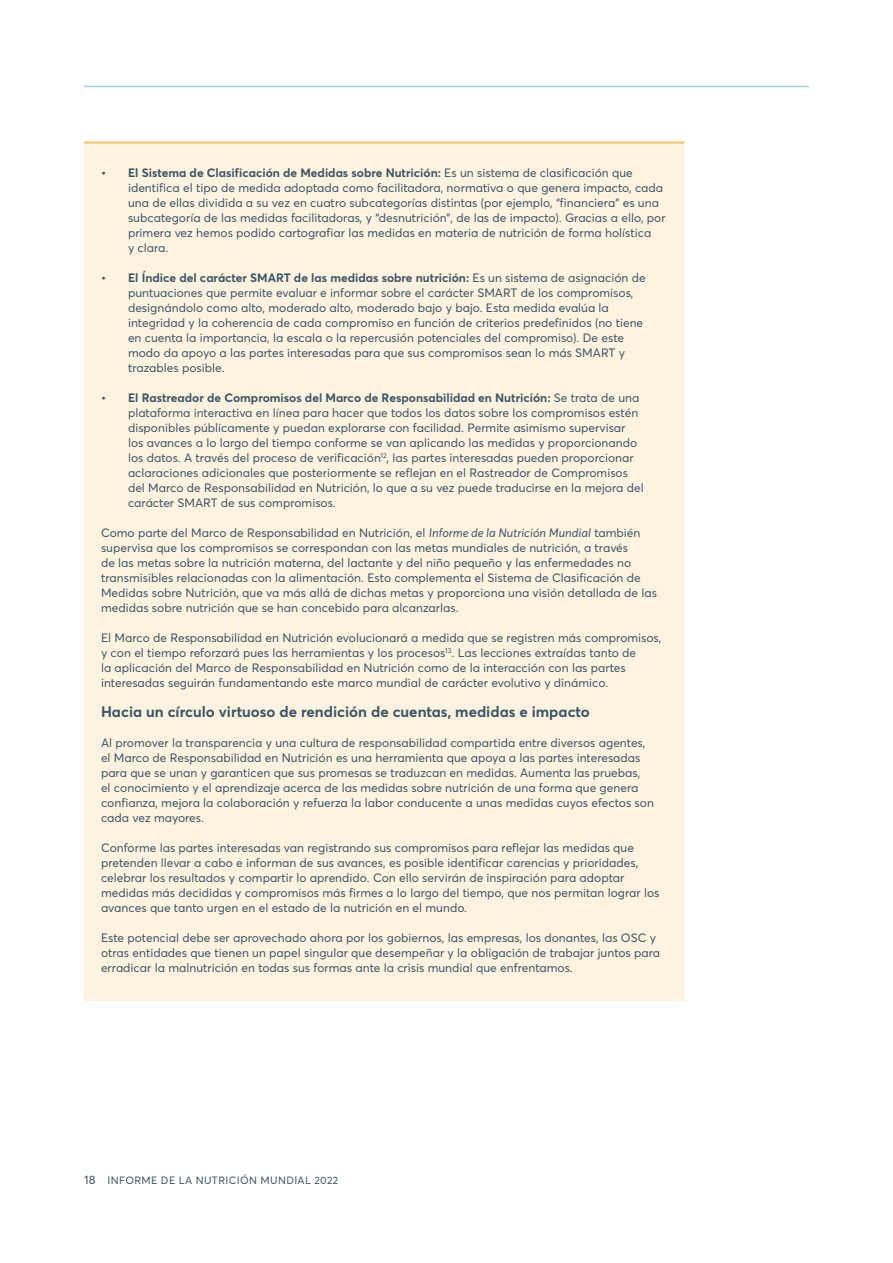
<style>
.page{position:relative;width:893px;height:1263px;background:#fff}
.page>*{position:absolute;margin:0;border:0;box-sizing:border-box;transform-origin:0 0}
.Box_No_Title_Sub_Hea{font:700 15px "Averta";color:#3b5566}
.Box_No_Title{font:12px/15px "Averta";color:#3b5566}
.t1{font:10.5px "Averta";letter-spacing:.035em;color:#3b5566}
.s1{font-weight:700}
.s2{font-style:italic}
.s3{font-size:12px}
</style>
<div class="page">
<hr style="left:84px;top:86px;width:725px;height:1px;background:#a4d4d2">
<div style="left:84px;top:142px;width:601px;height:783px;background:#fef2e0"></div>
<hr style="left:84px;top:141px;width:601px;height:3px;background:#fdc579">
<div style="left:84px;top:817px;width:601px;height:184px;background:#fef2e0"></div>
<p class="Box_No_Title" style="left:128px;top:165px;width:539px;text-indent:-27px"><span class="s1">• El Sistema de Clasificación de Medidas sobre Nutrición:</span> Es un sistema de clasificación que identifica el tipo de medida adoptada como facilitadora, normativa o que genera impacto, cada una de ellas dividida a su vez en cuatro subcategorías distintas (por ejemplo, “financiera” es una subcategoría de las medidas facilitadoras, y “desnutrición”, de las de impacto). Gracias a ello, por primera vez hemos podido cartografiar las medidas en materia de nutrición de forma holística<br>y clara.</p>
<p class="Box_No_Title" style="left:128px;top:270px;width:519px;text-indent:-27px"><span class="s1">• El Índice del carácter SMART de las medidas sobre nutrición:</span> Es un sistema de asignación de puntuaciones que permite evaluar e informar sobre el carácter SMART de los compromisos, designándolo como alto, moderado alto, moderado bajo y bajo. Esta medida evalúa la integridad y la coherencia de cada compromiso en función de criterios predefinidos (no tiene en cuenta la importancia, la escala o la repercusión potenciales del compromiso). De este modo da apoyo a las partes interesadas para que sus compromisos sean lo más SMART y trazables posible.</p>
<p class="Box_No_Title" style="left:128px;top:390px;width:517px;text-indent:-27px"><span class="s1">• El Rastreador de Compromisos del Marco de Responsabilidad en Nutrición:</span> Se trata de una plataforma interactiva en línea para hacer que todos los datos sobre los compromisos estén disponibles públicamente y puedan explorarse con facilidad. Permite asimismo supervisar los avances a lo largo del tiempo conforme se van aplicando las medidas y proporcionando los datos. A través del proceso de verificación<sup>12</sup>, las partes interesadas pueden proporcionar aclaraciones adicionales que posteriormente se reflejan en el Rastreador de Compromisos del Marco de Responsabilidad en Nutrición, lo que a su vez puede traducirse en la mejora del carácter SMART de sus compromisos.</p>
<p class="Box_No_Title" style="left:101px;top:525px;width:557px">Como parte del Marco de Responsabilidad en Nutrición, el <span class="s2">Informe de la Nutrición Mundial</span> también supervisa que los compromisos se correspondan con las metas mundiales de nutrición, a través<br>de las metas sobre la nutrición materna, del lactante y del niño pequeño y las enfermedades no transmisibles relacionadas con la alimentación. Esto complementa el Sistema de Clasificación de Medidas sobre Nutrición, que va más allá de dichas metas y proporciona una visión detallada de las medidas sobre nutrición que se han concebido para alcanzarlas.</p>
<p class="Box_No_Title" style="left:101px;top:630px;width:562px">El Marco de Responsabilidad en Nutrición evolucionará a medida que se registren más compromisos, y con el tiempo reforzará pues las herramientas y los procesos<sup>13</sup>. Las lecciones extraídas tanto de<br>la aplicación del Marco de Responsabilidad en Nutrición como de la interacción con las partes interesadas seguirán fundamentando este marco mundial de carácter evolutivo y dinámico.</p>
<p class="Box_No_Title_Sub_Hea" style="left:101px;top:702px;width:490px">Hacia un círculo virtuoso de rendición de cuentas, medidas e impacto</p>
<p class="Box_No_Title" style="left:101px;top:735px;width:554px">Al promover la transparencia y una cultura de responsabilidad compartida entre diversos agentes, el Marco de Responsabilidad en Nutrición es una herramienta que apoya a las partes interesadas para que se unan y garanticen que sus promesas se traduzcan en medidas. Aumenta las pruebas,<br>el conocimiento y el aprendizaje acerca de las medidas sobre nutrición de una forma que genera confianza, mejora la colaboración y refuerza la labor conducente a unas medidas cuyos efectos son cada vez mayores.</p>
<p class="Box_No_Title" style="left:101px;top:840px;width:560px">Conforme las partes interesadas van registrando sus compromisos para reflejar las medidas que pretenden llevar a cabo e informan de sus avances, es posible identificar carencias y prioridades, celebrar los resultados y compartir lo aprendido. Con ello servirán de inspiración para adoptar medidas más decididas y compromisos más firmes a lo largo del tiempo, que nos permitan lograr los avances que tanto urgen en el estado de la nutrición en el mundo.</p>
<p class="Box_No_Title" style="left:101px;top:930px;width:561px">Este potencial debe ser aprovechado ahora por los gobiernos, las empresas, los donantes, las OSC y otras entidades que tienen un papel singular que desempeñar y la obligación de trabajar juntos para erradicar la malnutrición en todas sus formas ante la crisis mundial que enfrentamos.</p>
<p class="t1" style="left:84px;top:1173px;width:256px"><span class="s3">18</span> INFORME DE LA NUTRICIÓN MUNDIAL 2022</p>
</div>
